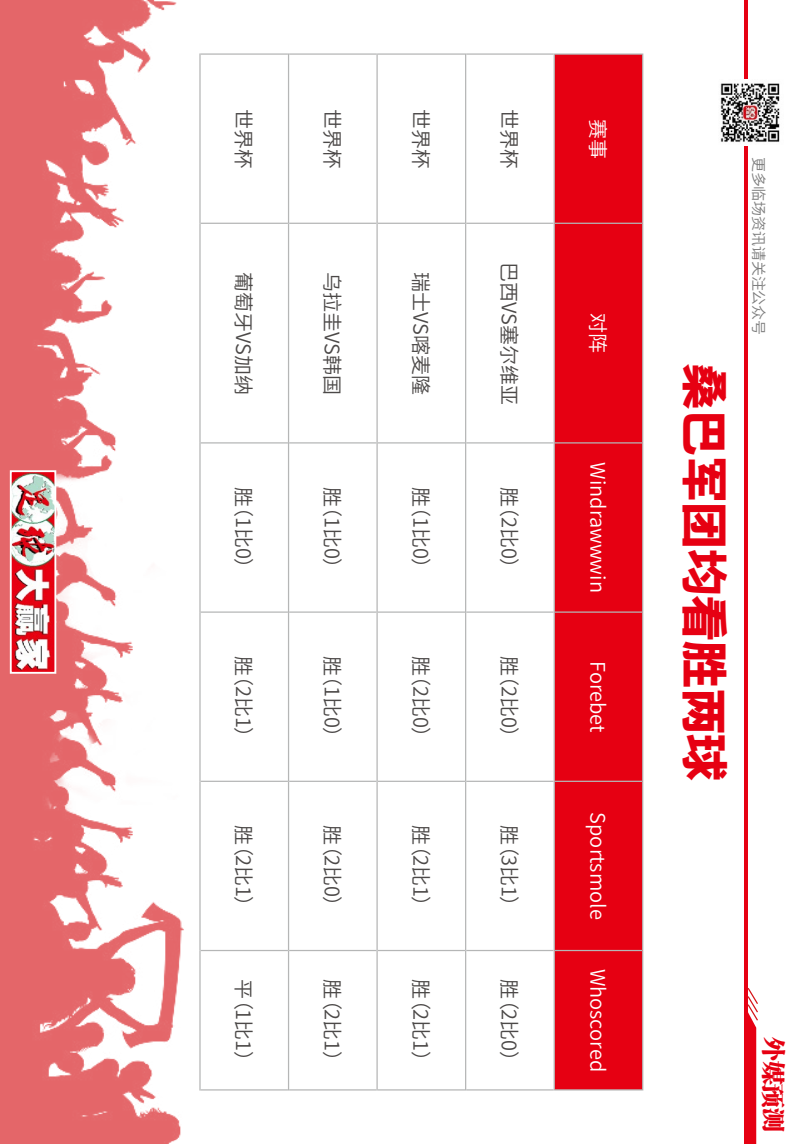
<style>
.page{position:relative;width:800px;height:1144px;background:#fff}
.page>*{position:absolute;margin:0;border:0;box-sizing:border-box;transform-origin:0 0}
.t1{font:900 46.88px "Noto Sans Hans";letter-spacing:-.01em;color:#e60012}
.t2{font:23.75px "FZCSJW GB1 0";color:#e60012}
.t3{font:600 20px "Noto Sans Hans";color:#4c4948}
.t4{font:600 20px "Noto Sans Hans";color:#fff}
.t5{font:600 15px "Noto Sans Hans";letter-spacing:-.01em;color:#7d7d7d}
</style>
<div class="page">
<div style="left:555px;top:55px;width:87px;height:1034px;background:#e60012"></div>
<svg style="left:466px;top:55px;width:88px;height:1034px"></svg>
<hr style="left:642px;top:53px;width:1px;height:170px;background:#b5b6b6">
<hr style="left:555px;top:53px;width:87px;height:2px;background:#b5b6b6">
<hr style="left:642px;top:223px;width:1px;height:220px;background:#b5b6b6">
<hr style="left:555px;top:223px;width:87px;height:1px;background:#b5b6b6">
<hr style="left:642px;top:443px;width:1px;height:169px;background:#b5b6b6">
<hr style="left:555px;top:442px;width:87px;height:1px;background:#b5b6b6">
<hr style="left:642px;top:612px;width:1px;height:169px;background:#b5b6b6">
<hr style="left:555px;top:611px;width:87px;height:2px;background:#b5b6b6">
<hr style="left:642px;top:781px;width:1px;height:169px;background:#b5b6b6">
<hr style="left:555px;top:781px;width:87px;height:1px;background:#b5b6b6">
<hr style="left:642px;top:950px;width:1px;height:140px;background:#b5b6b6">
<hr style="left:555px;top:950px;width:87px;height:1px;background:#b5b6b6">
<hr style="left:555px;top:1089px;width:87px;height:1px;background:#b5b6b6">
<hr style="left:554px;top:53px;width:1px;height:170px;background:#b5b6b6">
<hr style="left:466px;top:53px;width:88px;height:2px;background:#b5b6b6">
<hr style="left:554px;top:223px;width:1px;height:220px;background:#b5b6b6">
<hr style="left:466px;top:223px;width:88px;height:1px;background:#b5b6b6">
<hr style="left:554px;top:443px;width:1px;height:169px;background:#b5b6b6">
<hr style="left:466px;top:442px;width:88px;height:1px;background:#b5b6b6">
<hr style="left:554px;top:612px;width:1px;height:169px;background:#b5b6b6">
<hr style="left:466px;top:611px;width:88px;height:2px;background:#b5b6b6">
<hr style="left:554px;top:781px;width:1px;height:169px;background:#b5b6b6">
<hr style="left:466px;top:781px;width:88px;height:1px;background:#b5b6b6">
<hr style="left:554px;top:950px;width:1px;height:140px;background:#b5b6b6">
<hr style="left:466px;top:950px;width:88px;height:1px;background:#b5b6b6">
<hr style="left:466px;top:1089px;width:88px;height:1px;background:#b5b6b6">
<hr style="left:465px;top:53px;width:1px;height:170px;background:#b5b6b6">
<hr style="left:378px;top:53px;width:87px;height:2px;background:#b5b6b6">
<hr style="left:465px;top:223px;width:1px;height:220px;background:#b5b6b6">
<hr style="left:378px;top:223px;width:87px;height:1px;background:#b5b6b6">
<hr style="left:465px;top:443px;width:1px;height:169px;background:#b5b6b6">
<hr style="left:378px;top:442px;width:87px;height:1px;background:#b5b6b6">
<hr style="left:465px;top:612px;width:1px;height:169px;background:#b5b6b6">
<hr style="left:378px;top:611px;width:87px;height:2px;background:#b5b6b6">
<hr style="left:465px;top:781px;width:1px;height:169px;background:#b5b6b6">
<hr style="left:378px;top:781px;width:87px;height:1px;background:#b5b6b6">
<hr style="left:465px;top:950px;width:1px;height:140px;background:#b5b6b6">
<hr style="left:378px;top:950px;width:87px;height:1px;background:#b5b6b6">
<hr style="left:378px;top:1089px;width:87px;height:1px;background:#b5b6b6">
<hr style="left:376px;top:53px;width:2px;height:170px;background:#b5b6b6">
<hr style="left:289px;top:53px;width:87px;height:2px;background:#b5b6b6">
<hr style="left:376px;top:223px;width:2px;height:220px;background:#b5b6b6">
<hr style="left:289px;top:223px;width:87px;height:1px;background:#b5b6b6">
<hr style="left:376px;top:443px;width:2px;height:169px;background:#b5b6b6">
<hr style="left:289px;top:442px;width:87px;height:1px;background:#b5b6b6">
<hr style="left:376px;top:612px;width:2px;height:169px;background:#b5b6b6">
<hr style="left:289px;top:611px;width:87px;height:2px;background:#b5b6b6">
<hr style="left:376px;top:781px;width:2px;height:169px;background:#b5b6b6">
<hr style="left:289px;top:781px;width:87px;height:1px;background:#b5b6b6">
<hr style="left:376px;top:950px;width:2px;height:140px;background:#b5b6b6">
<hr style="left:289px;top:950px;width:87px;height:1px;background:#b5b6b6">
<hr style="left:289px;top:1089px;width:87px;height:1px;background:#b5b6b6">
<img style="left:0;top:0;width:312px;height:1144px">
<hr style="left:744px;top:0;width:4px;height:1144px;background:#e60012">
<svg style="left:748px;top:988px;width:10px;height:156px"></svg>
<img style="left:720px;top:79px;width:60px;height:66px">
<img style="left:13px;top:473px;width:40px;height:198px">
<div style="left:10px;top:470px;width:46px;height:204px;border:2px solid #fff"></div>
<p class="t3" style="left:255px;top:109px;width:61px;rotate:90deg">世界杯</p>
<p class="t3" style="left:255px;top:272px;width:124px;rotate:90deg">葡萄牙VS加纳</p>
<p class="t3" style="left:255px;top:486px;width:93px;rotate:90deg">胜（1比0）</p>
<p class="t3" style="left:255px;top:656px;width:93px;rotate:90deg">胜（2比1）</p>
<p class="t3" style="left:255px;top:825px;width:93px;rotate:90deg">胜（2比1）</p>
<p class="t3" style="left:255px;top:979px;width:93px;rotate:90deg">平（1比1）</p>
<p class="t3" style="left:343px;top:109px;width:61px;rotate:90deg">世界杯</p>
<p class="t3" style="left:343px;top:272px;width:124px;rotate:90deg">乌拉圭VS韩国</p>
<p class="t3" style="left:343px;top:486px;width:93px;rotate:90deg">胜（1比0）</p>
<p class="t3" style="left:343px;top:656px;width:93px;rotate:90deg">胜（1比0）</p>
<p class="t3" style="left:343px;top:825px;width:93px;rotate:90deg">胜（2比0）</p>
<p class="t3" style="left:343px;top:979px;width:93px;rotate:90deg">胜（2比1）</p>
<p class="t3" style="left:432px;top:109px;width:61px;rotate:90deg">世界杯</p>
<p class="t3" style="left:432px;top:272px;width:124px;rotate:90deg">瑞士VS喀麦隆</p>
<p class="t3" style="left:432px;top:486px;width:93px;rotate:90deg">胜（1比0）</p>
<p class="t3" style="left:432px;top:656px;width:93px;rotate:90deg">胜（2比0）</p>
<p class="t3" style="left:432px;top:825px;width:93px;rotate:90deg">胜（2比1）</p>
<p class="t3" style="left:432px;top:979px;width:93px;rotate:90deg">胜（2比1）</p>
<p class="t3" style="left:521px;top:109px;width:61px;rotate:90deg">世界杯</p>
<p class="t3" style="left:521px;top:262px;width:144px;rotate:90deg">巴西VS塞尔维亚</p>
<p class="t3" style="left:521px;top:486px;width:93px;rotate:90deg">胜（2比0）</p>
<p class="t3" style="left:521px;top:656px;width:93px;rotate:90deg">胜（2比0）</p>
<p class="t3" style="left:521px;top:825px;width:93px;rotate:90deg">胜（3比1）</p>
<p class="t3" style="left:521px;top:979px;width:93px;rotate:90deg">胜（2比0）</p>
<p class="t4" style="left:609px;top:119px;width:41px;rotate:90deg">赛事</p>
<p class="t4" style="left:609px;top:313px;width:41px;rotate:90deg">对阵</p>
<p class="t4" style="left:609px;top:462px;width:132px;rotate:90deg">Windrawwwin</p>
<p class="t4" style="left:609px;top:661px;width:73px;rotate:90deg">Forebet</p>
<p class="t4" style="left:609px;top:812px;width:109px;rotate:90deg">Sportsmole</p>
<p class="t4" style="left:609px;top:968px;width:105px;rotate:90deg">Whoscored</p>
<h1 class="t1" style="left:731px;top:363px;width:420px;rotate:90deg">桑巴军团均看胜两球</h1>
<p class="t5" style="left:767px;top:157px;width:180px;rotate:90deg">更多临场资讯请关注公众号</p>
<p class="t2" style="left:787px;top:1037px;width:96px;rotate:90deg">外媒预测</p>
</div>
